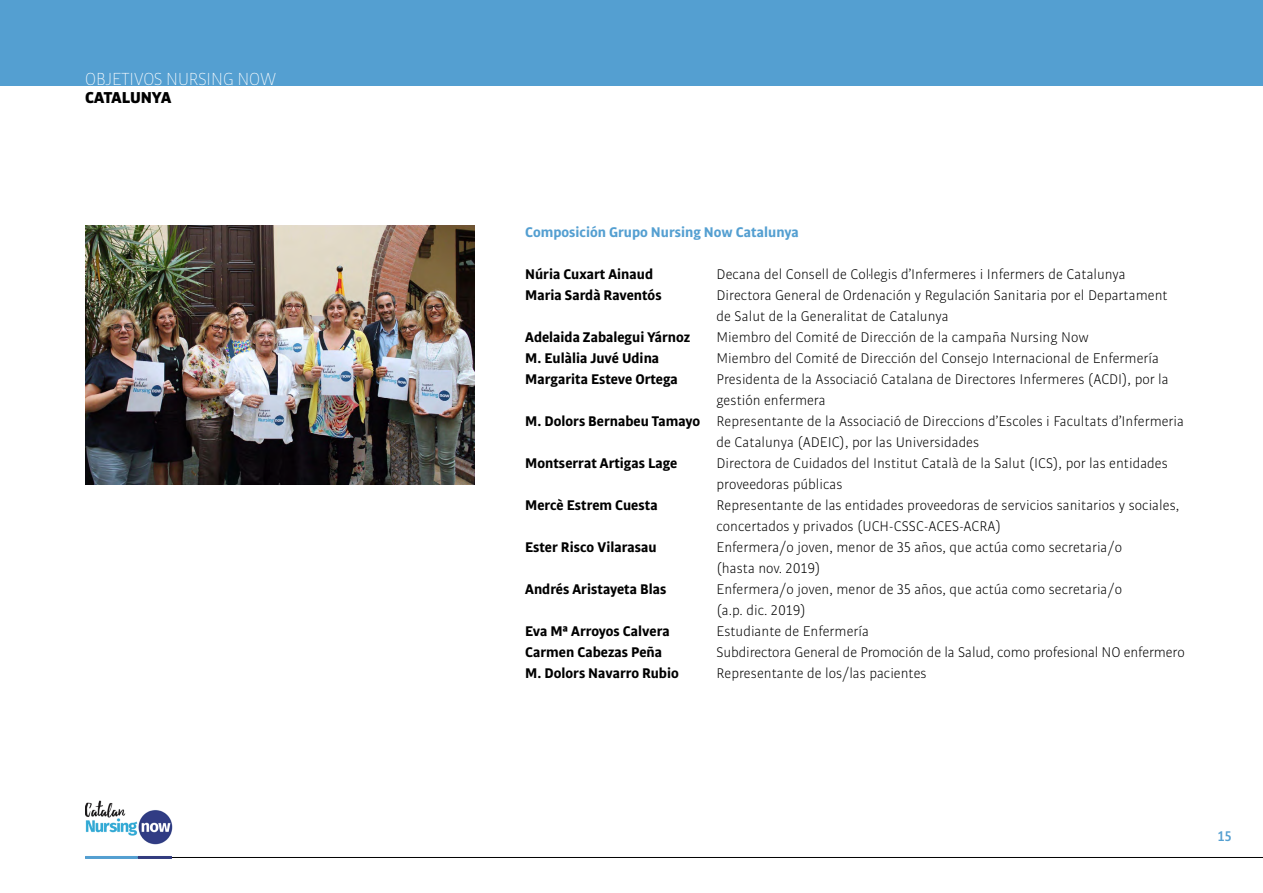
<style>
.page{position:relative;width:1263px;height:893px;background:#fff}
.page>*{position:absolute;margin:0;border:0;box-sizing:border-box;transform-origin:0 0}
.t1{font:100 18.75px "Bulo";color:#fff}
.t2{font:900 16.95px "Bulo";color:#000}
.t3{font:300 15px/21px "Bulo";color:#000}
.t4{font:700 15px "Bulo";color:#000}
.t5{font:700 15px "Bulo";color:#549fd1}
.t6{font:500 15px "Bulo";color:#549fd1}
.s1{font-weight:700}
</style>
<div class="page">
<img style="left:85px;top:800px;width:88px;height:44px">
<hr style="left:85px;top:857px;width:1178px;height:1px;background:#000">
<hr style="left:85px;top:856px;width:53px;height:3px;background:#549fd1">
<hr style="left:138px;top:856px;width:34px;height:3px;background:#333c7f">
<div style="left:0;top:0;width:1263px;height:85px;background:#549fd1"></div>
<img style="left:85px;top:225px;width:389px;height:260px">
<p class="t1" style="left:85px;top:68px;width:193px">OBJETIVOS NURSING NOW</p>
<p class="t2" style="left:85px;top:86px;width:88px">CATALUNYA</p>
<p class="t5" style="left:525px;top:223px;width:275px">Composición Grupo Nursing Now Catalunya</p>
<p class="t4" style="left:525px;top:265px;width:129px">Núria Cuxart Ainaud</p>
<p class="t3" style="left:716px;top:264px;width:411px">Decana del Consell de Col·legis d’Infermeres i Infermers de Catalunya</p>
<p class="t4" style="left:525px;top:286px;width:138px">Maria Sardà Raventós</p>
<p class="t3" style="left:716px;top:285px;width:453px">Directora General de Ordenación y Regulación Sanitaria por el Departament de Salut de la Generalitat de Catalunya</p>
<p class="t4" style="left:525px;top:328px;width:167px">Adelaida Zabalegui Yárnoz</p>
<p class="t3" style="left:716px;top:327px;width:374px">Miembro del Comité de Dirección de la campaña Nursing Now</p>
<p class="t4" style="left:525px;top:349px;width:136px">M. Eulàlia Juvé Udina</p>
<p class="t3" style="left:716px;top:348px;width:444px">Miembro del Comité de Dirección del Consejo Internacional de Enfermería</p>
<p class="t4" style="left:525px;top:370px;width:154px">Margarita Esteve Ortega</p>
<p class="t3" style="left:716px;top:369px;width:454px">Presidenta de la Associació Catalana de Directores Infermeres (ACDI), por la</p>
<p class="t3" style="left:716px;top:390px;width:111px">gestión enfermera</p>
<p class="t3" style="left:525px;top:411px;width:660px"><span class="s1">M. Dolors Bernabeu Tamayo</span> Representante de la Associació de Direccions d’Escoles i Facultats d’Infermeria</p>
<p class="t3" style="left:716px;top:432px;width:264px">de Catalunya (ADEIC), por las Universidades</p>
<p class="t4" style="left:525px;top:454px;width:154px">Montserrat Artigas Lage</p>
<p class="t3" style="left:716px;top:453px;width:453px">Directora de Cuidados del Institut Català de la Salut (ICS), por las entidades proveedoras públicas</p>
<p class="t4" style="left:525px;top:496px;width:134px">Mercè Estrem Cuesta</p>
<p class="t3" style="left:716px;top:495px;width:464px">Representante de las entidades proveedoras de servicios sanitarios y sociales, concertados y privados (UCH-CSSC-ACES-ACRA)</p>
<p class="t4" style="left:525px;top:538px;width:133px">Ester Risco Vilarasau</p>
<p class="t3" style="left:716px;top:537px;width:407px">Enfermera/o joven, menor de 35 años, que actúa como secretaria/o (hasta nov. 2019)</p>
<p class="t4" style="left:525px;top:580px;width:143px">Andrés Aristayeta Blas</p>
<p class="t3" style="left:716px;top:579px;width:407px">Enfermera/o joven, menor de 35 años, que actúa como secretaria/o (a.p. dic. 2019)</p>
<p class="t4" style="left:525px;top:622px;width:146px">Eva Mª Arroyos Calvera</p>
<p class="t3" style="left:716px;top:621px;width:154px">Estudiante de Enfermería</p>
<p class="t4" style="left:525px;top:643px;width:139px">Carmen Cabezas Peña</p>
<p class="t3" style="left:716px;top:642px;width:470px">Subdirectora General de Promoción de la Salud, como profesional NO enfermero</p>
<p class="t4" style="left:525px;top:664px;width:155px">M. Dolors Navarro Rubio</p>
<p class="t3" style="left:716px;top:663px;width:212px">Representante de los/las pacientes</p>
<p class="t6" style="left:1218px;top:827px;width:15px">15</p>
</div>
